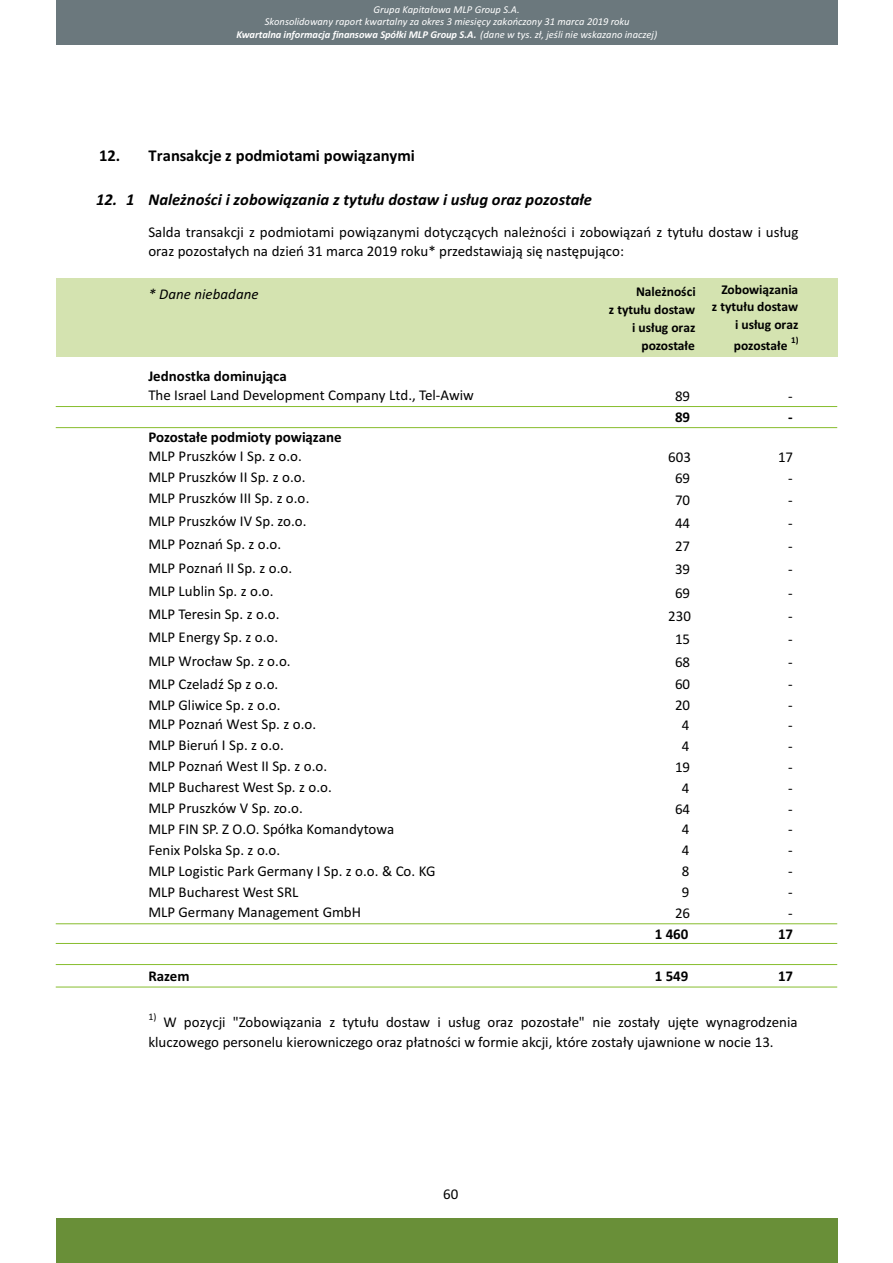
<style>
.page{position:relative;width:893px;height:1263px;background:#fff}
.page>*{position:absolute;margin:0;border:0;box-sizing:border-box;transform-origin:0 0}
.t1{font:italic 700 16.5px "Calibri";color:#000}
.t2{font:700 16.5px "Calibri";color:#000}
.t3{font:15px/19.6px "Calibri";color:#000}
.t4{font:700 15px "Calibri";color:#000}
.t5{font:italic 15px "Calibri";color:#000}
.t6{font:700 13.5px/17.9px "Calibri";color:#000;text-align:right}
.t7{font:italic 10.5px/12.8px "Calibri";color:#fff;text-align:center}
.t8{font:9.9px "Calibri";color:#000}
.t9{font:700 9px "Calibri";color:#000}
.s1{font-weight:700}
</style>
<div class="page">
<div style="left:56px;top:278px;width:781px;height:79px;background:#d4e3b0"></div>
<div style="left:56px;top:0;width:782px;height:45px;background:#6b787d"></div>
<div style="left:56px;top:1218px;width:782px;height:45px;background:#698f38"></div>
<hr style="left:56px;top:406px;width:781px;height:1px;background:#87bd2e">
<hr style="left:56px;top:427px;width:781px;height:1px;background:#87bd2e">
<hr style="left:56px;top:923px;width:781px;height:1px;background:#87bd2e">
<hr style="left:56px;top:943px;width:781px;height:1px;background:#87bd2e">
<hr style="left:56px;top:964px;width:781px;height:1px;background:#87bd2e">
<hr style="left:56px;top:987px;width:781px;height:1px;background:#87bd2e">
<p class="t7" style="left:236px;top:4px;width:422px">Grupa Kapitałowa MLP Group S.A.<br>Skonsolidowany raport kwartalny za okres 3 miesięcy zakończony 31 marca 2019 roku<br><span class="s1">Kwartalna informacja finansowa Spółki MLP Group S.A.</span> (dane w tys. zł, jeśli nie wskazano inaczej)</p>
<p class="t2" style="left:99px;top:148px;width:317px">12. Transakcje z podmiotami powiązanymi</p>
<p class="t1" style="left:96px;top:193px;width:497px">12. 1 Należności i zobowiązania z tytułu dostaw i usług oraz pozostałe</p>
<p class="t3" style="left:148px;top:223px;width:651px">Salda transakcji z podmiotami powiązanymi dotyczących należności i zobowiązań z tytułu dostaw i usług oraz pozostałych na dzień 31 marca 2019 roku* przedstawiają się następująco:</p>
<p class="t5" style="left:148px;top:288px;width:112px">* Dane niebadane</p>
<p class="t6" style="left:609px;top:284px;width:88px">Należności<br>z tytułu dostaw i usług oraz pozostałe</p>
<p class="t6" style="left:712px;top:281px;width:88px">Zobowiązania<br>z tytułu dostaw i usług oraz</p>
<p class="t6" style="left:734px;top:337px;width:55px">pozostałe</p>
<p class="t9" style="left:791px;top:336px;width:9px">1)</p>
<p class="t4" style="left:148px;top:370px;width:140px">Jednostka dominująca</p>
<p class="t3" style="left:148px;top:387px;width:327px">The Israel Land Development Company Ltd., Tel-Awiw</p>
<p class="t3" style="left:675px;top:387px;width:17px">89</p>
<p class="t3" style="left:788px;top:387px;width:6px">-</p>
<p class="t4" style="left:675px;top:410px;width:17px">89</p>
<p class="t4" style="left:788px;top:410px;width:6px">-</p>
<p class="t4" style="left:148px;top:431px;width:195px">Pozostałe podmioty powiązane</p>
<p class="t3" style="left:148px;top:448px;width:155px">MLP Pruszków I Sp. z o.o.</p>
<p class="t3" style="left:668px;top:448px;width:24px">603</p>
<p class="t3" style="left:778px;top:448px;width:17px">17</p>
<p class="t3" style="left:148px;top:468px;width:159px">MLP Pruszków II Sp. z o.o.</p>
<p class="t3" style="left:675px;top:469px;width:17px">69</p>
<p class="t3" style="left:788px;top:469px;width:6px">-</p>
<p class="t3" style="left:148px;top:489px;width:163px">MLP Pruszków III Sp. z o.o.</p>
<p class="t3" style="left:675px;top:491px;width:17px">70</p>
<p class="t3" style="left:788px;top:491px;width:6px">-</p>
<p class="t3" style="left:148px;top:513px;width:160px">MLP Pruszków IV Sp. zo.o.</p>
<p class="t3" style="left:675px;top:514px;width:17px">44</p>
<p class="t3" style="left:788px;top:514px;width:6px">-</p>
<p class="t3" style="left:148px;top:536px;width:134px">MLP Poznań Sp. z o.o.</p>
<p class="t3" style="left:675px;top:538px;width:17px">27</p>
<p class="t3" style="left:788px;top:538px;width:6px">-</p>
<p class="t3" style="left:148px;top:559px;width:145px">MLP Poznań II Sp. z o.o.</p>
<p class="t3" style="left:675px;top:561px;width:17px">39</p>
<p class="t3" style="left:788px;top:561px;width:6px">-</p>
<p class="t3" style="left:148px;top:582px;width:127px">MLP Lublin Sp. z o.o.</p>
<p class="t3" style="left:675px;top:584px;width:17px">69</p>
<p class="t3" style="left:788px;top:584px;width:6px">-</p>
<p class="t3" style="left:148px;top:605px;width:133px">MLP Teresin Sp. z o.o.</p>
<p class="t3" style="left:668px;top:607px;width:24px">230</p>
<p class="t3" style="left:788px;top:607px;width:6px">-</p>
<p class="t3" style="left:148px;top:629px;width:131px">MLP Energy Sp. z o.o.</p>
<p class="t3" style="left:675px;top:630px;width:17px">15</p>
<p class="t3" style="left:788px;top:630px;width:6px">-</p>
<p class="t3" style="left:148px;top:652px;width:144px">MLP Wrocław Sp. z o.o.</p>
<p class="t3" style="left:675px;top:654px;width:17px">68</p>
<p class="t3" style="left:788px;top:654px;width:6px">-</p>
<p class="t3" style="left:148px;top:675px;width:131px">MLP Czeladź Sp z o.o.</p>
<p class="t3" style="left:675px;top:676px;width:17px">60</p>
<p class="t3" style="left:788px;top:676px;width:6px">-</p>
<p class="t3" style="left:148px;top:696px;width:134px">MLP Gliwice Sp. z o.o.</p>
<p class="t3" style="left:675px;top:696px;width:17px">20</p>
<p class="t3" style="left:788px;top:696px;width:6px">-</p>
<p class="t3" style="left:148px;top:716px;width:169px">MLP Poznań West Sp. z o.o.</p>
<p class="t3" style="left:682px;top:716px;width:9px">4</p>
<p class="t3" style="left:788px;top:716px;width:6px">-</p>
<p class="t3" style="left:148px;top:737px;width:137px">MLP Bieruń I Sp. z o.o.</p>
<p class="t3" style="left:682px;top:737px;width:9px">4</p>
<p class="t3" style="left:788px;top:737px;width:6px">-</p>
<p class="t3" style="left:148px;top:758px;width:180px">MLP Poznań West II Sp. z o.o.</p>
<p class="t3" style="left:675px;top:758px;width:17px">19</p>
<p class="t3" style="left:788px;top:758px;width:6px">-</p>
<p class="t3" style="left:148px;top:778px;width:185px">MLP Bucharest West Sp. z o.o.</p>
<p class="t3" style="left:682px;top:779px;width:9px">4</p>
<p class="t3" style="left:788px;top:779px;width:6px">-</p>
<p class="t3" style="left:148px;top:799px;width:156px">MLP Pruszków V Sp. zo.o.</p>
<p class="t3" style="left:675px;top:800px;width:17px">64</p>
<p class="t3" style="left:788px;top:800px;width:6px">-</p>
<p class="t3" style="left:148px;top:820px;width:248px">MLP FIN SP. Z O.O. Spółka Komandytowa</p>
<p class="t3" style="left:682px;top:821px;width:9px">4</p>
<p class="t3" style="left:788px;top:821px;width:6px">-</p>
<p class="t3" style="left:148px;top:841px;width:133px">Fenix Polska Sp. z o.o.</p>
<p class="t3" style="left:682px;top:842px;width:9px">4</p>
<p class="t3" style="left:788px;top:842px;width:6px">-</p>
<p class="t3" style="left:148px;top:862px;width:288px">MLP Logistic Park Germany I Sp. z o.o. &amp; Co. KG</p>
<p class="t3" style="left:682px;top:863px;width:9px">8</p>
<p class="t3" style="left:788px;top:863px;width:6px">-</p>
<p class="t3" style="left:148px;top:883px;width:152px">MLP Bucharest West SRL</p>
<p class="t3" style="left:682px;top:883px;width:9px">9</p>
<p class="t3" style="left:788px;top:883px;width:6px">-</p>
<p class="t3" style="left:148px;top:904px;width:214px">MLP Germany Management GmbH</p>
<p class="t3" style="left:675px;top:904px;width:17px">26</p>
<p class="t3" style="left:788px;top:904px;width:6px">-</p>
<p class="t4" style="left:655px;top:928px;width:35px">1 460</p>
<p class="t4" style="left:778px;top:928px;width:17px">17</p>
<p class="t4" style="left:148px;top:970px;width:43px">Razem</p>
<p class="t4" style="left:655px;top:970px;width:35px">1 549</p>
<p class="t4" style="left:778px;top:970px;width:17px">17</p>
<p class="t8" style="left:148px;top:1012px;width:10px">1)</p>
<p class="t3" style="left:148px;top:1013px;width:651px;text-indent:15px">W pozycji "Zobowiązania z tytułu dostaw i usług oraz pozostałe" nie zostały ujęte wynagrodzenia kluczowego personelu kierowniczego oraz płatności w formie akcji, które zostały ujawnione w nocie 13.</p>
<p class="t3" style="left:443px;top:1185px;width:17px">60</p>
</div>
